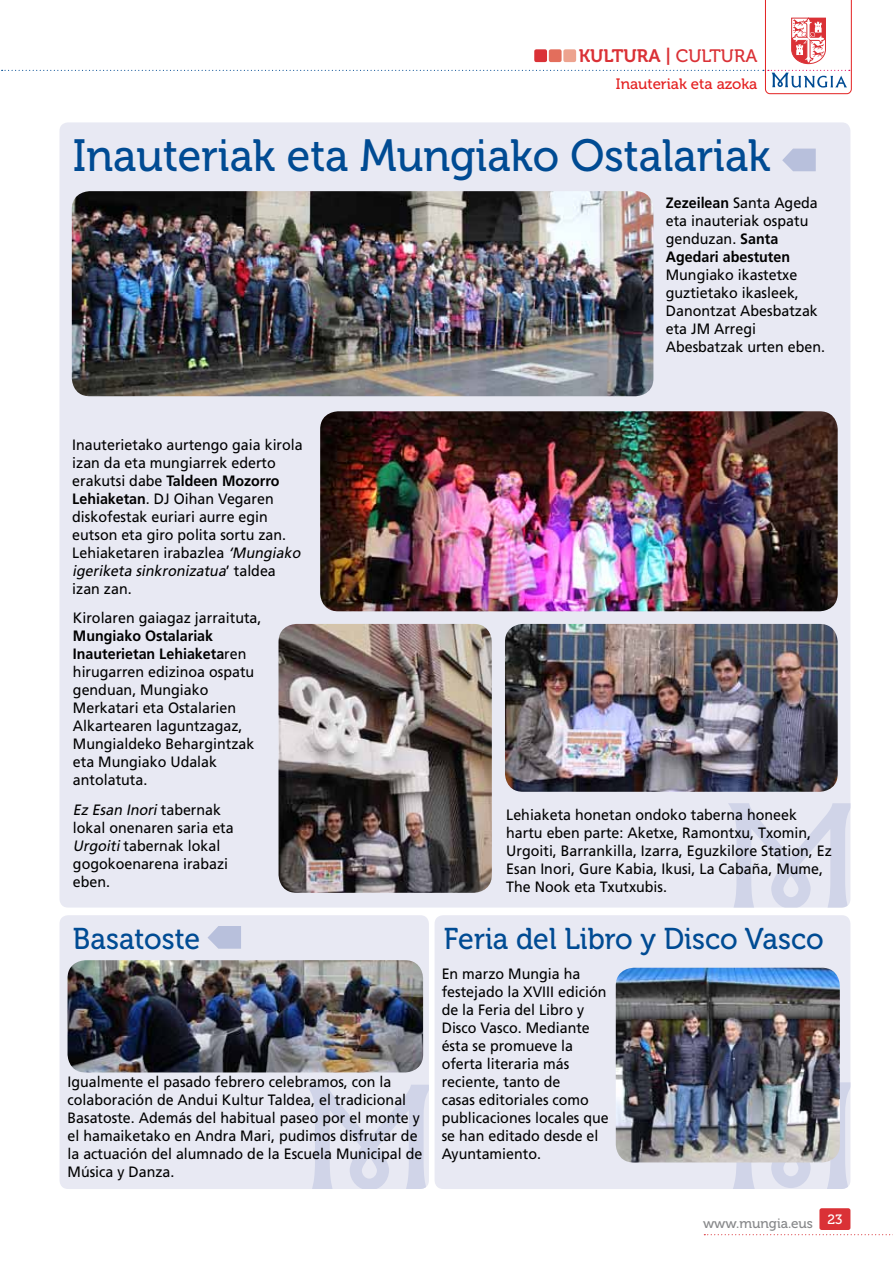
<style>
.page{position:relative;width:893px;height:1263px;background:#fff}
.page>*{position:absolute;margin:0;border:0;box-sizing:border-box;transform-origin:0 0}
.t1{font:45px "Museo 500";color:#004b93;scale:.95 1}
.t2{font:30px "Museo 500";color:#004b93;scale:.95 1}
.t3{font:18px "Museo 500";color:#da3136}
.t4{font:18px "Museo 700";color:#da3136}
.t5{font:15px/18px "Frutiger LT Std";color:#000;scale:.95 1}
.t6{font:15px "Museo 500";color:#e42222}
.t7{font:13.5px "Museo 500";color:#87888a}
.s1{font-family:"Museo 700"}
.s2{font-weight:700}
.s3{font-style:italic}
</style>
<div class="page">
<div style="left:819px;top:1208px;width:31px;height:22px;background:#da3136;border-radius:2px"></div>
<svg style="left:704px;top:1234px;width:189px;height:1px"></svg>
<svg style="left:2px;top:0;width:850px;height:94px"></svg>
<div style="left:59px;top:122px;width:791px;height:785px;background:#e8e9f3;border-radius:9px"></div>
<svg style="left:728px;top:803px;width:122px;height:104px"></svg>
<div style="left:60px;top:915px;width:369px;height:274px;background:#e8e9f3;border-radius:9px"></div>
<svg style="left:307px;top:1085px;width:122px;height:104px"></svg>
<div style="left:435px;top:915px;width:415px;height:274px;background:#e8e9f3;border-radius:9px"></div>
<svg style="left:728px;top:1082px;width:122px;height:107px"></svg>
<svg style="left:782px;top:149px;width:34px;height:22px"></svg>
<svg style="left:208px;top:926px;width:33px;height:23px"></svg>
<img style="left:320px;top:411px;width:518px;height:200px">
<img style="left:279px;top:624px;width:213px;height:269px">
<img style="left:68px;top:960px;width:355px;height:112px">
<img style="left:616px;top:968px;width:224px;height:194px">
<img style="left:505px;top:624px;width:333px;height:168px">
<img style="left:72px;top:191px;width:581px;height:205px">
<div style="left:534px;top:49px;width:13px;height:13px;background:#da3136;border-radius:2px"></div>
<div style="left:549px;top:49px;width:13px;height:13px;background:#e36e5c;border-radius:2px"></div>
<div style="left:563px;top:49px;width:13px;height:13px;background:#eda38f;border-radius:2px"></div>
<p class="t4" style="left:579px;top:46px;width:58px">KULTURA</p>
<p class="t3" style="left:665px;top:46px;width:23px"><span class="s1">|</span> CULTURA</p>
<p class="t6" style="left:616px;top:75px;width:143px">Inauteriak eta azoka</p>
<h1 class="t1" style="left:73px;top:131px;width:736px">Inauteriak eta Mungiako Ostalariak</h1>
<p class="t5" style="left:72px;top:436px;width:245px">Inauterietako aurtengo gaia kirola izan da eta mungiarrek ederto erakutsi dabe <span class="s2">Taldeen Mozorro<br>Lehiaketan</span>. DJ Oihan Vegaren diskofestak euriari aurre egin eutson eta giro polita sortu zan.<br>Lehiaketaren irabazlea <span class="s3">‘Mungiako igeriketa sinkronizatua</span>’ t a l d e a izan zan.</p>
<p class="t5" style="left:73px;top:608px;width:200px">Kirolaren gaiagaz jarraituta,</p>
<p class="t5" style="left:73px;top:626px;width:192px"><span class="s2">Mungiako Ostalariak<br>Inauterietan Lehiaketa</span>ren hirugarren edizinoa ospatu genduan, Mungiako<br>Merkatari eta Ostalarien<br>Alkartearen laguntzagaz,<br>Mungialdeko Behargintzak eta Mungiako Udalak antolatuta.</p>
<p class="t5" style="left:73px;top:801px;width:171px"><span class="s3">Ez Esan Inori</span>ta b e r n a k lokal onenaren saria eta<br><span class="s3">Urgoiti</span>tabernak lokal gogokoenarena irabazi eben.</p>
<p class="t5" style="left:666px;top:194px;width:162px"><span class="s2">Zezeilean</span> Santa Ageda eta inauteriak ospatu genduzan. <span class="s2">Santa<br>Agedari abestuten</span></p>
<p class="t5" style="left:666px;top:266px;width:169px">Mungiako ikastetxe guztietako ikasleek,<br>Danontzat Abesbatzak eta JM Arregi<br>Abesbatzak urten eben.</p>
<p class="t5" style="left:506px;top:806px;width:344px">Lehiaketa honetan ondoko taberna honeek hartu eben parte: Aketxe, Ramontxu, Txomin, Urgoiti, Barrankilla, Izarra, Eguzkilore Station, Ez Esan Inori, Gure Kabia, Ikusi, La Cabaña, Mume, The Nook eta Txutxubis.</p>
<h2 class="t2" style="left:73px;top:922px;width:136px">Basatoste</h2>
<h2 class="t2" style="left:444px;top:922px;width:401px">Feria del Libro y Disco Vasco</h2>
<p class="t5" style="left:68px;top:1073px;width:375px">Igualmente el pasado febrero celebramos, con la colaboración de Andui Kultur Taldea, el tradicional Basatoste. Además del habitual paseo por el monte y el hamaiketako en Andra Mari, pudimos disfrutar de la actuación del alumnado de la Escuela Municipal de Música y Danza.</p>
<p class="t5" style="left:442px;top:965px;width:177px">En marzo Mungia ha festejado la XVIII edición de la Feria del Libro y<br>Disco Vasco. Mediante ésta se promueve la oferta literaria más reciente, tanto de<br>casas editoriales como publicaciones locales que se han editado desde el<br>Ayuntamiento.</p>
<p class="t7" style="left:703px;top:1215px;width:141px">www.mungia.eus <sup>23</sup></p>
</div>
